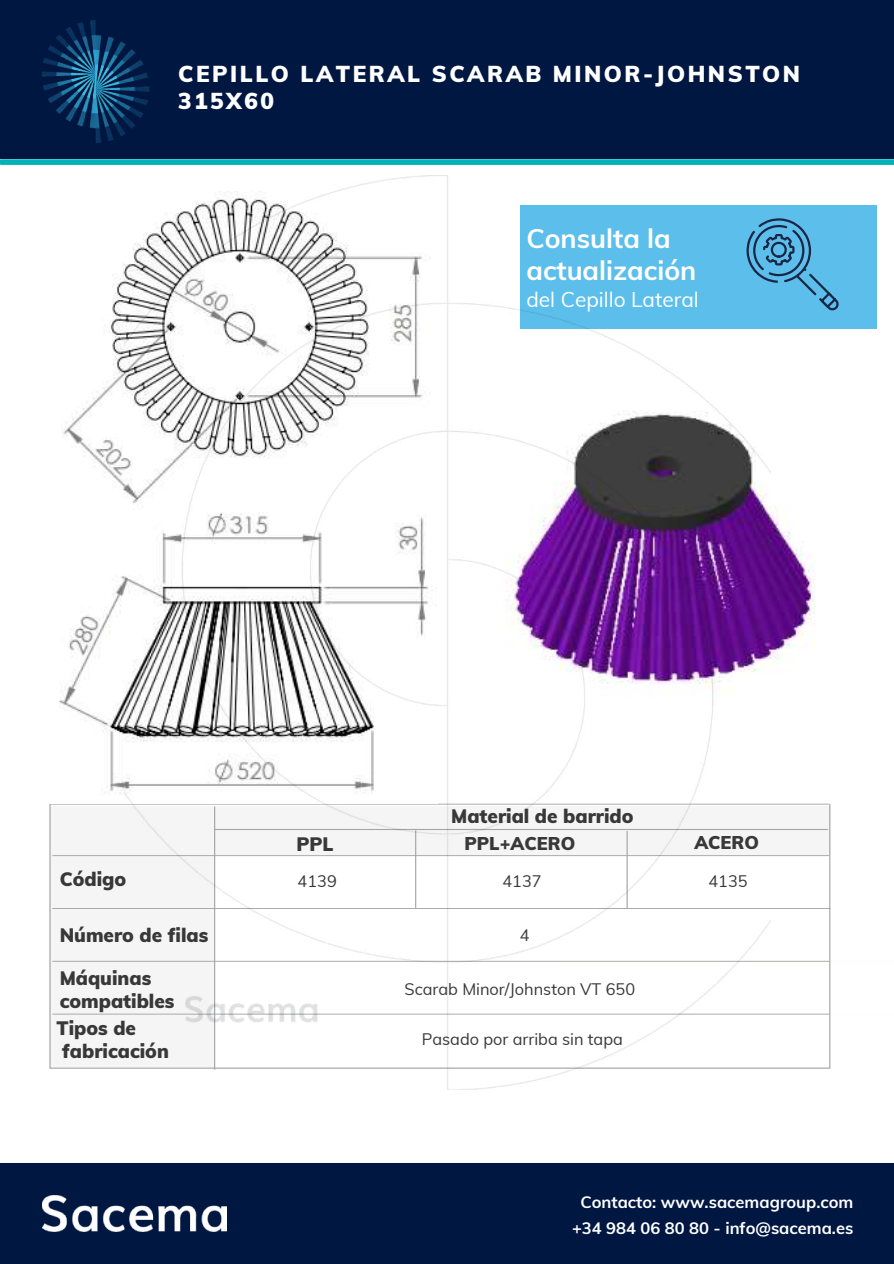
<style>
.page{position:relative;width:894px;height:1264px;background:#fff}
.page>*{position:absolute;margin:0;border:0;box-sizing:border-box;transform-origin:0 0}
.t1{font:700 26.85px/32.5px "Muli";color:#fff}
.t2{font:900 22.5px/27px "Muli";letter-spacing:.11em;color:#fff}
.t3{font:20.85px "Muli";color:#fff}
.t4{font:900 19.05px/23.1px "Muli";color:#383838}
.t5{font:900 18.15px "Muli";color:#383838}
.t6{font:700 16.5px/26px "Muli";color:#fff;text-align:center}
.t7{font:16.35px "Muli";color:#383838}
</style>
<div class="page">
<div style="left:0;top:0;width:893px;height:159px;background:#001742"></div>
<img style="left:42px;top:20px;width:108px;height:122px">
<div style="left:1px;top:159px;width:892px;height:6px;background:#00b3b9"></div>
<div style="left:0;top:1163px;width:893px;height:100px;background:#001742"></div>
<img style="left:42px;top:1195px;width:184px;height:36px">
<svg style="left:770px;top:960px;width:61px;height:4px"></svg>
<svg style="left:770px;top:1012px;width:61px;height:4px"></svg>
<hr style="left:53px;top:908px;width:777px;height:1px;background:#a6a6a6">
<hr style="left:53px;top:960px;width:775px;height:1px;background:#a6a6a6">
<hr style="left:53px;top:1013px;width:775px;height:1px;background:#a6a6a6">
<hr style="left:53px;top:855px;width:775px;height:1px;background:#a6a6a6">
<hr style="left:50px;top:803px;width:778px;height:1px;background:#a6a6a6">
<div style="left:214px;top:806px;width:616px;height:49px;background:#f5f5f5"></div>
<hr style="left:49px;top:804px;width:2px;height:263px;background:#a6a6a6">
<hr style="left:829px;top:804px;width:1px;height:263px;background:#a6a6a6">
<div style="left:49px;top:806px;width:166px;height:261px;background:#f5f5f5"></div>
<hr style="left:215px;top:829px;width:612px;height:1px;background:#a6a6a6">
<hr style="left:50px;top:1067px;width:779px;height:1px;background:#a6a6a6">
<img style="left:50px;top:576px;width:74px;height:228px">
<img style="left:63px;top:263px;width:61px;height:228px">
<img style="left:770px;top:471px;width:46px;height:189px">
<div style="left:519px;top:205px;width:357px;height:123px;background:#5cbfeb"></div>
<svg style="left:770px;top:218px;width:68px;height:92px"></svg>
<img style="left:124px;top:176px;width:646px;height:913px">
<p class="t2" style="left:178px;top:60px;width:623px">CEPILLO LATERAL SCARAB MINOR-JOHNSTON<br>315X60</p>
<h1 class="t1" style="left:526px;top:221px;width:171px">Consulta la actualización</h1>
<p class="t3" style="left:526px;top:285px;width:174px">del Cepillo Lateral</p>
<p class="t4" style="left:60px;top:867px;width:68px">Código</p>
<p class="t4" style="left:60px;top:922px;width:150px">Número de filas</p>
<p class="t4" style="left:60px;top:966px;width:116px">Máquinas compatibles</p>
<p class="t4" style="left:57px;top:1016px;width:114px">Tipos de fabricación</p>
<p class="t4" style="left:296px;top:832px;width:39px">PPL</p>
<p class="t4" style="left:451px;top:804px;width:184px">Material de barrido</p>
<p class="t5" style="left:464px;top:831px;width:112px">PPL+ACERO</p>
<p class="t7" style="left:297px;top:870px;width:41px">4139</p>
<p class="t7" style="left:502px;top:870px;width:41px">4137</p>
<p class="t7" style="left:519px;top:924px;width:11px">4</p>
<p class="t7" style="left:404px;top:978px;width:232px">Scarab Minor/Johnston VT 650</p>
<p class="t7" style="left:421px;top:1028px;width:203px">Pasado por arriba sin tapa</p>
<p class="t5" style="left:694px;top:830px;width:66px">ACERO</p>
<p class="t7" style="left:708px;top:870px;width:41px">4135</p>
<p class="t6" style="left:572px;top:1188px;width:283px">Contacto: www.sacemagroup.com +34 984 06 80 80 - info@sacema.es</p>
</div>
